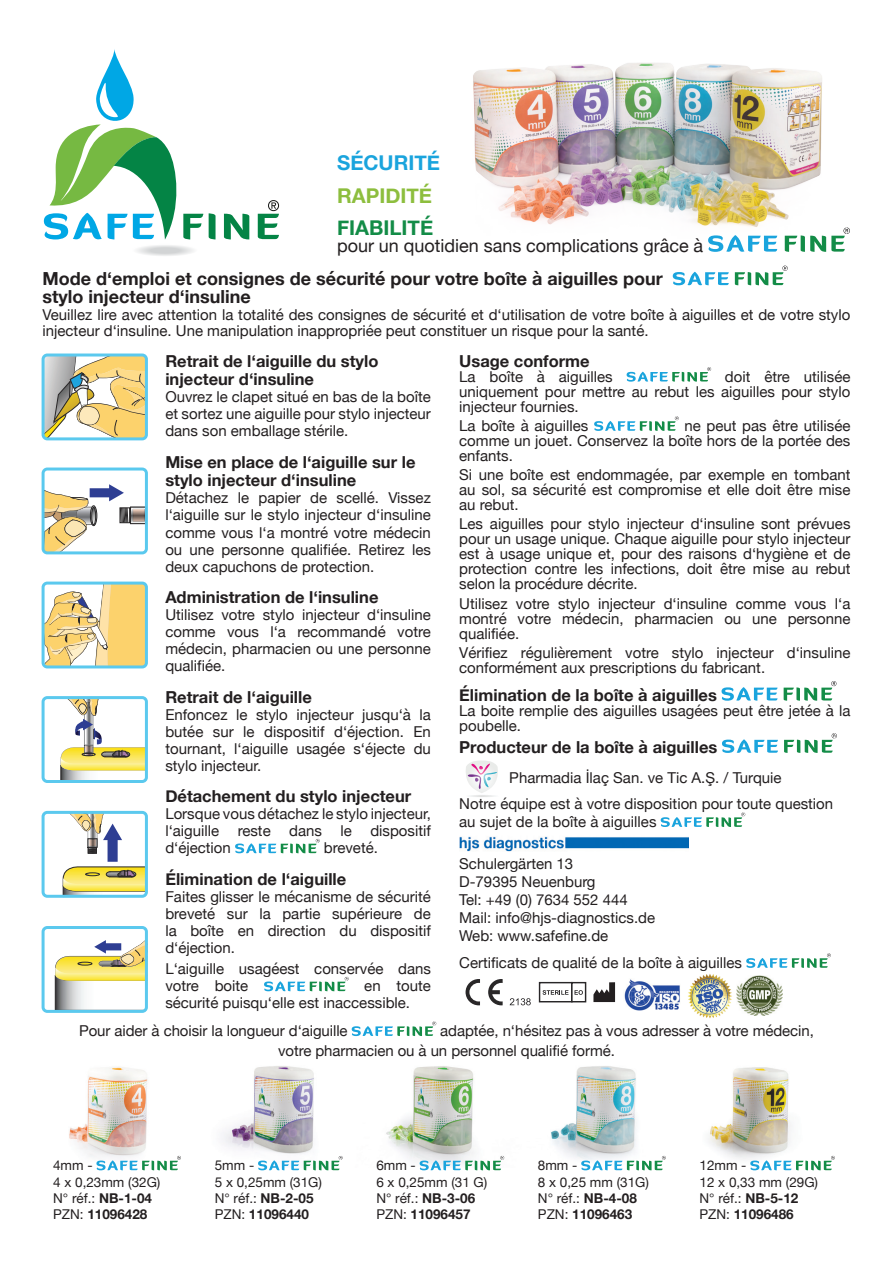
<style>
.page{position:relative;width:893px;height:1263px;background:#fff}
.page>*{position:absolute;margin:0;border:0;box-sizing:border-box;transform-origin:0 0}
.t1{font:700 20.4px "Helvetica Neue";color:#138c47}
.t2{font:700 20.4px "Helvetica Neue";color:#1aa4dd}
.t3{font:700 20.4px "Helvetica Neue";color:#8dbe3e}
.t4{font:700 18px/18px "Helvetica Neue";color:#231f20}
.t5{font:18px "Helvetica Neue";color:#231f20}
.t6{font:700 16.5px/18.6px "Helvetica Neue";color:#231f20}
.t7{font:15px/17.1px "Helvetica Neue";color:#231f20;text-align:justify}
.t8{font:13.5px/16.2px "Helvetica Neue";color:#231f20}
.s1{font-weight:700}
</style>
<div class="page">
<img style="left:473px;top:63px;width:349px;height:179px">
<img style="left:69px;top:1066px;width:765px;height:99px">
<svg style="left:46px;top:484px;width:98px;height:66px"></svg>
<div style="left:42px;top:467px;width:106px;height:87px;border:3px solid #54c7ee;border-radius:4px"></div>
<svg style="left:61px;top:700px;width:83px;height:79px"></svg>
<div style="left:42px;top:696px;width:106px;height:87px;border:3px solid #5bc9ee;border-radius:4px"></div>
<svg style="left:42px;top:357px;width:102px;height:83px"></svg>
<div style="left:42px;top:353px;width:106px;height:87px;border:3px solid #5bc9ee;border-radius:4px"></div>
<svg style="left:46px;top:586px;width:98px;height:78px"></svg>
<div style="left:42px;top:582px;width:106px;height:86px;border:3px solid #5bc9ee;border-radius:4px"></div>
<svg style="left:63px;top:815px;width:81px;height:79px"></svg>
<div style="left:42px;top:811px;width:106px;height:87px;border:3px solid #5bc9ee;border-radius:4px"></div>
<svg style="left:55px;top:940px;width:89px;height:69px"></svg>
<div style="left:42px;top:926px;width:106px;height:87px;border:3px solid #5bc9ee;border-radius:4px"></div>
<svg style="left:235px;top:839px;width:85px;height:14px"></svg>
<svg style="left:264px;top:977px;width:85px;height:14px"></svg>
<svg style="left:708px;top:235px;width:69px;height:17px"></svg>
<svg style="left:785px;top:227px;width:65px;height:25px"></svg>
<svg style="left:722px;top:739px;width:56px;height:14px"></svg>
<svg style="left:784px;top:733px;width:53px;height:20px"></svg>
<svg style="left:466px;top:760px;width:32px;height:37px"></svg>
<svg style="left:661px;top:812px;width:84px;height:15px"></svg>
<img style="left:459px;top:836px;width:229px;height:15px">
<svg style="left:746px;top:953px;width:85px;height:15px"></svg>
<img style="left:688px;top:974px;width:44px;height:44px">
<div style="left:539px;top:982px;width:34px;height:20px;border:1px solid #292728"></div>
<div style="left:571px;top:982px;width:15px;height:20px;border:1px solid #292728"></div>
<svg style="left:543px;top:990px;width:25px;height:5px"></svg>
<svg style="left:574px;top:990px;width:9px;height:5px"></svg>
<svg style="left:466px;top:979px;width:14px;height:26px"></svg>
<svg style="left:488px;top:979px;width:15px;height:26px"></svg>
<svg style="left:510px;top:998px;width:21px;height:7px"></svg>
<img style="left:736px;top:976px;width:47px;height:39px">
<img style="left:624px;top:979px;width:56px;height:32px">
<svg style="left:593px;top:982px;width:22px;height:20px"></svg>
<svg style="left:673px;top:272px;width:56px;height:13px"></svg>
<svg style="left:735px;top:266px;width:53px;height:19px"></svg>
<svg style="left:352px;top:1021px;width:84px;height:15px"></svg>
<svg style="left:627px;top:367px;width:84px;height:15px"></svg>
<svg style="left:594px;top:416px;width:85px;height:15px"></svg>
<svg style="left:721px;top:687px;width:56px;height:14px"></svg>
<svg style="left:784px;top:681px;width:52px;height:20px"></svg>
<svg style="left:209px;top:213px;width:7px;height:26px"></svg>
<svg style="left:224px;top:214px;width:25px;height:25px"></svg>
<svg style="left:258px;top:200px;width:21px;height:39px"></svg>
<svg style="left:44px;top:49px;width:159px;height:207px"></svg>
<svg style="left:96px;top:1156px;width:85px;height:14px"></svg>
<svg style="left:258px;top:1156px;width:85px;height:14px"></svg>
<svg style="left:420px;top:1156px;width:84px;height:14px"></svg>
<svg style="left:581px;top:1156px;width:85px;height:14px"></svg>
<svg style="left:750px;top:1156px;width:85px;height:14px"></svg>
<h1 class="t2" style="left:337px;top:147px;width:104px">SÉCURITÉ</h1>
<h1 class="t3" style="left:337px;top:179px;width:96px">RAPIDITÉ</h1>
<h1 class="t1" style="left:337px;top:212px;width:98px">FIABILITÉ</h1>
<p class="t5" style="left:337px;top:232px;width:368px">pour un quotidien sans complications grâce à</p>
<p class="t4" style="left:43px;top:270px;width:622px">Mode d‘emploi et consignes de sécurité pour votre boîte à aiguilles pour stylo injecteur d‘insuline</p>
<p class="t7" style="left:43px;top:307px;width:809px;line-height:16.5px">Veuillez lire avec attention la totalité des consignes de sécurité et d‘utilisation de votre boîte à aiguilles et de votre stylo injecteur d‘insuline. Une manipulation inappropriée peut constituer un risque pour la santé.</p>
<p class="t6" style="left:165px;top:352px;width:215px">Retrait de l‘aiguille du stylo injecteur d‘insuline</p>
<p class="t7" style="left:165px;top:389px;width:267px">Ouvrez le clapet situé en bas de la boîte et sortez une aiguille pour stylo injecteur dans son emballage stérile.</p>
<p class="t6" style="left:165px;top:453px;width:252px">Mise en place de l‘aiguille sur le stylo injecteur d‘insuline</p>
<p class="t7" style="left:165px;top:490px;width:267px">Détachez le papier de scellé. Vissez l‘aiguille sur le stylo injecteur d‘insuline comme vous l‘a montré votre médecin ou une personne qualifiée. Retirez les deux capuchons de protection.</p>
<p class="t6" style="left:165px;top:588px;width:215px">Administration de l‘insuline</p>
<p class="t7" style="left:165px;top:607px;width:267px">Utilisez votre stylo injecteur d‘insuline comme vous l‘a recommandé votre médecin, pharmacien ou une personne qualifiée.</p>
<p class="t6" style="left:165px;top:688px;width:148px">Retrait de l‘aiguille</p>
<p class="t7" style="left:165px;top:706px;width:267px">Enfoncez le stylo injecteur jusqu‘à la butée sur le dispositif d‘éjection. En tournant, l‘aiguille usagée s‘éjecte du stylo injecteur.</p>
<p class="t6" style="left:165px;top:787px;width:247px">Détachement du stylo injecteur</p>
<p class="t7" style="left:165px;top:806px;width:267px">Lorsque vous détachez le stylo injecteur, l‘aiguille reste dans le dispositif d‘éjection</p>
<p class="t7" style="left:324px;top:840px;width:56px">breveté.</p>
<p class="t6" style="left:165px;top:870px;width:183px">Élimination de l‘aiguille</p>
<p class="t7" style="left:165px;top:889px;width:267px">Faites glisser le mécanisme de sécurité breveté sur la partie supérieure de la boîte en direction du dispositif d‘éjection.</p>
<p class="t7" style="left:165px;top:961px;width:267px">L‘aiguille usagéest conservée dans votre boite</p>
<p class="t7" style="left:165px;top:978px;width:267px;text-indent:199px">en toute sécurité puisqu‘elle est inaccessible.</p>
<p class="t6" style="left:459px;top:352px;width:132px">Usage conforme</p>
<p class="t7" style="left:459px;top:369px;width:155px">La boîte à aiguilles</p>
<p class="t7" style="left:459px;top:370px;width:393px;line-height:15px;text-indent:266px">doit être utilisée uniquement pour mettre au rebut les aiguilles pour stylo injecteur fournies.</p>
<p class="t7" style="left:459px;top:418px;width:131px">La boîte à aiguilles</p>
<p class="t7" style="left:459px;top:419px;width:393px;line-height:15px;text-indent:225px">ne peut pas être utilisée comme un jouet. Conservez la boîte hors de la portée des enfants.</p>
<p class="t7" style="left:459px;top:468px;width:393px;line-height:15px">Si une boîte est endommagée, par exemple en tombant au sol, sa sécurité est compromise et elle doit être mise au rebut.</p>
<p class="t7" style="left:459px;top:517px;width:393px;line-height:15px">Les aiguilles pour stylo injecteur d‘insuline sont prévues pour un usage unique. Chaque aiguille pour stylo injecteur est à usage unique et, pour des raisons d‘hygiène et de protection contre les infections, doit être mise au rebut selon la procédure décrite.</p>
<p class="t7" style="left:459px;top:597px;width:393px;line-height:15px">Utilisez votre stylo injecteur d‘insuline comme vous l‘a montré votre médecin, pharmacien ou une personne qualifiée.</p>
<p class="t7" style="left:459px;top:646px;width:393px;line-height:15px">Vérifiez régulièrement votre stylo injecteur d‘insuline conformément aux prescriptions du fabricant.</p>
<p class="t6" style="left:459px;top:686px;width:259px">Élimination de la boîte à aiguilles</p>
<p class="t7" style="left:459px;top:704px;width:393px;line-height:15px">La boite remplie des aiguilles usagées peut être jetée à la poubelle.</p>
<p class="t6" style="left:459px;top:738px;width:260px">Producteur de la boîte à aiguilles</p>
<p class="t7" style="left:459px;top:765px;width:375px;line-height:26.5px;text-align:center">Pharmadia İlaç San. ve Tic A.Ş. / Turquie<br>Notre équipe est à votre disposition pour toute question</p>
<p class="t7" style="left:459px;top:814px;width:199px">au sujet de la boîte à aiguilles</p>
<p class="t7" style="left:459px;top:856px;width:197px;line-height:18px;text-align:left">Schulergärten 13<br>D-79395 Neuenburg<br>Tel: +49 (0) 7634 552 444<br>Mail: info@hjs-diagnostics.de<br>Web: www.safefine.de</p>
<p class="t7" style="left:459px;top:955px;width:284px">Certificats de qualité de la boîte à aiguilles</p>
<p class="t7" style="left:278px;top:1022px;width:537px;line-height:19.5px;text-indent:162px">adaptée, n‘hésitez pas à vous adresser à votre médecin, votre pharmacien ou à un personnel qualifié formé.</p>
<p class="t7" style="left:79px;top:1023px;width:270px">Pour aider à choisir la longueur d‘aiguille</p>
<p class="t8" style="left:53px;top:1158px;width:109px">4mm -<br>4 x 0,23mm (32G)<br>N° réf.: <span class="s1">NB-1-04<br></span>PZN: <span class="s1">11096428</span></p>
<p class="t8" style="left:215px;top:1158px;width:109px">5mm -<br>5 x 0,25mm (31G)<br>N° réf.: <span class="s1">NB-2-05<br></span>PZN: <span class="s1">11096440</span></p>
<p class="t8" style="left:376px;top:1158px;width:113px">6mm -<br>6 x 0,25mm (31 G)<br>N° réf.: <span class="s1">NB-3-06<br></span>PZN: <span class="s1">11096457</span></p>
<p class="t8" style="left:538px;top:1158px;width:113px">8mm -<br>8 x 0,25 mm (31G)<br>N° réf.: <span class="s1">NB-4-08<br></span>PZN: <span class="s1">11096463</span></p>
<p class="t8" style="left:699px;top:1158px;width:120px">12mm -<br>12 x 0,33 mm (29G)<br>N° réf.: <span class="s1">NB-5-12<br></span>PZN: <span class="s1">11096486</span></p>
</div>
